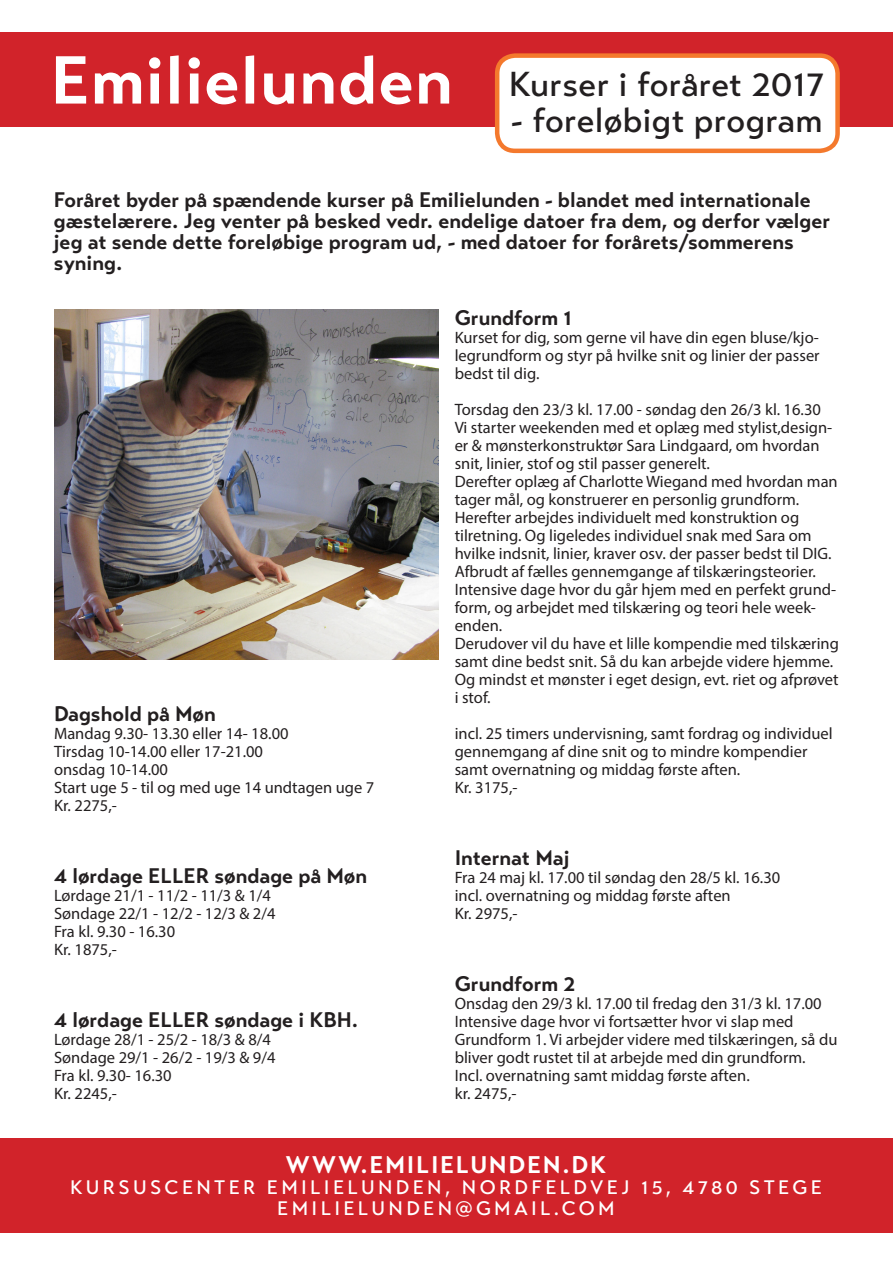
<style>
.page{position:relative;width:893px;height:1263px;background:#fff}
.page>*{position:absolute;margin:0;border:0;box-sizing:border-box;transform-origin:0 0}
.t1{font:700 67.35px "Transat Text";letter-spacing:.02em;color:#fff}
.t2{font:500 34.5px "Transat Text";letter-spacing:.01em;color:#231f20}
.t3{font:700 24px "Transat Text";letter-spacing:.07em;color:#fff}
.t4{font:700 21px/21px "Transat Text";color:#231f20}
.t5{font:500 19.5px "Transat Text";letter-spacing:.17em;color:#fff}
.t6{font:16.5px/18px "Myriad Pro";color:#231f20}
</style>
<div class="page">
<div style="left:0;top:1138px;width:893px;height:94px;background:#d1232a"></div>
<div style="left:0;top:33px;width:893px;height:94px;background:#d1232a"></div>
<div style="left:497px;top:56px;width:341px;height:95px;background:#fff;border-radius:18px"></div>
<div style="left:495px;top:53px;width:345px;height:100px;border:4px solid #f4792d;border-radius:18px"></div>
<img style="left:54px;top:309px;width:384px;height:350px">
<p class="t1" style="left:51px;top:39px;width:404px">Emilielunden</p>
<p class="t2" style="left:509px;top:64px;width:317px">Kurser i foråret 2017</p>
<p class="t2" style="left:511px;top:100px;width:313px">- foreløbigt program</p>
<p class="t4" style="left:54px;top:189px;width:778px">Foråret byder på spændende kurser på Emilielunden - blandet med internationale gæstelærere. Jeg venter på besked vedr. endelige datoer fra dem, og derfor vælger jeg at sende dette foreløbige program ud, - med datoer for forårets/sommerens</p>
<p class="t4" style="left:54px;top:252px;width:70px">syning.</p>
<p class="t4" style="left:54px;top:703px;width:163px">Dagshold på Møn</p>
<p class="t6" style="left:54px;top:724px;width:236px">Mandag 9.30- 13.30 eller 14- 18.00</p>
<p class="t6" style="left:54px;top:742px;width:211px">Tirsdag 10-14.00 eller 17-21.00</p>
<p class="t6" style="left:54px;top:760px;width:115px">onsdag 10-14.00</p>
<p class="t6" style="left:54px;top:778px;width:322px">Start uge 5 - til og med uge 14 undtagen uge 7</p>
<p class="t6" style="left:54px;top:796px;width:64px">Kr. 2275,-</p>
<p class="t4" style="left:54px;top:865px;width:315px">4 lørdage ELLER søndage på Møn</p>
<p class="t6" style="left:54px;top:886px;width:218px">Lørdage 21/1 - 11/2 - 11/3 &amp; 1/4</p>
<p class="t6" style="left:54px;top:904px;width:223px">Søndage 22/1 - 12/2 - 12/3 &amp; 2/4</p>
<p class="t6" style="left:54px;top:922px;width:123px">Fra kl. 9.30 - 16.30</p>
<p class="t6" style="left:54px;top:940px;width:64px">Kr. 1875,-</p>
<p class="t4" style="left:54px;top:1009px;width:306px">4 lørdage ELLER søndage i KBH.</p>
<p class="t6" style="left:54px;top:1030px;width:218px">Lørdage 28/1 - 25/2 - 18/3 &amp; 8/4</p>
<p class="t6" style="left:54px;top:1048px;width:223px">Søndage 29/1 - 26/2 - 19/3 &amp; 9/4</p>
<p class="t6" style="left:54px;top:1066px;width:119px">Fra kl. 9.30- 16.30</p>
<p class="t6" style="left:54px;top:1084px;width:64px">Kr. 2245,-</p>
<p class="t4" style="left:455px;top:307px;width:119px">Grundform 1</p>
<p class="t6" style="left:455px;top:328px;width:366px;text-align:justify">Kurset for dig, som gerne vil have din egen bluse/kjo&shy;legrundform og styr på hvilke snit og linier der passer bedst til dig.</p>
<p class="t6" style="left:455px;top:400px;width:368px">Torsdag den 23/3 kl. 17.00 - søndag den 26/3 kl. 16.30</p>
<p class="t6" style="left:455px;top:418px;width:379px">Vi starter weekenden med et oplæg med stylist,design&shy;er &amp; mønsterkonstruktør Sara Lindgaard, om hvordan snit, linier, stof og stil passer generelt.</p>
<p class="t6" style="left:455px;top:472px;width:385px">Derefter oplæg af Charlotte Wiegand med hvordan man tager mål, og konstruerer en personlig grundform.</p>
<p class="t6" style="left:455px;top:508px;width:378px">Herefter arbejdes individuelt med konstruktion og tilretning. Og ligeledes individuel snak med Sara om hvilke indsnit, linier, kraver osv. der passer bedst til DIG.</p>
<p class="t6" style="left:455px;top:562px;width:363px">Afbrudt af fælles gennemgange af tilskæringsteorier.</p>
<p class="t6" style="left:455px;top:580px;width:383px">Intensive dage hvor du går hjem med en perfekt grund&shy;form, og arbejdet med tilskæring og teori hele week&shy;enden.</p>
<p class="t6" style="left:455px;top:634px;width:386px">Derudover vil du have et lille kompendie med tilskæring samt dine bedst snit. Så du kan arbejde videre hjemme.</p>
<p class="t6" style="left:455px;top:670px;width:385px">Og mindst et mønster i eget design, evt. riet og afprøvet i stof.</p>
<p class="t6" style="left:455px;top:724px;width:379px">incl. 25 timers undervisning, samt fordrag og individuel gennemgang af dine snit og to mindre kompendier samt overnatning og middag første aften.</p>
<p class="t6" style="left:455px;top:778px;width:64px">Kr. 3175,-</p>
<p class="t4" style="left:455px;top:847px;width:117px">Internat Maj</p>
<p class="t6" style="left:455px;top:868px;width:327px">Fra 24 maj kl. 17.00 til søndag den 28/5 kl. 16.30</p>
<p class="t6" style="left:455px;top:886px;width:278px">incl. overnatning og middag første aften</p>
<p class="t6" style="left:455px;top:904px;width:64px">Kr. 2975,-</p>
<p class="t4" style="left:455px;top:973px;width:122px">Grundform 2</p>
<p class="t6" style="left:455px;top:994px;width:368px">Onsdag den 29/3 kl. 17.00 til fredag den 31/3 kl. 17.00</p>
<p class="t6" style="left:455px;top:1012px;width:384px">Intensive dage hvor vi fortsætter hvor vi slap med<br>Grundform 1. Vi arbejder videre med tilskæringen, så du bliver godt rustet til at arbejde med din grundform.</p>
<p class="t6" style="left:455px;top:1066px;width:297px">Incl. overnatning samt middag første aften.</p>
<p class="t6" style="left:455px;top:1084px;width:63px">kr. 2475,-</p>
<p class="t3" style="left:286px;top:1150px;width:321px">WWW.EMILIELUNDEN.DK</p>
<p class="t5" style="left:70px;top:1175px;width:753px">KURSUSCENTER EMILIELUNDEN, NORDFELDVEJ 15, 4780 STEGE</p>
<p class="t5" style="left:277px;top:1196px;width:339px">EMILIELUNDEN@GMAIL.COM</p>
</div>
